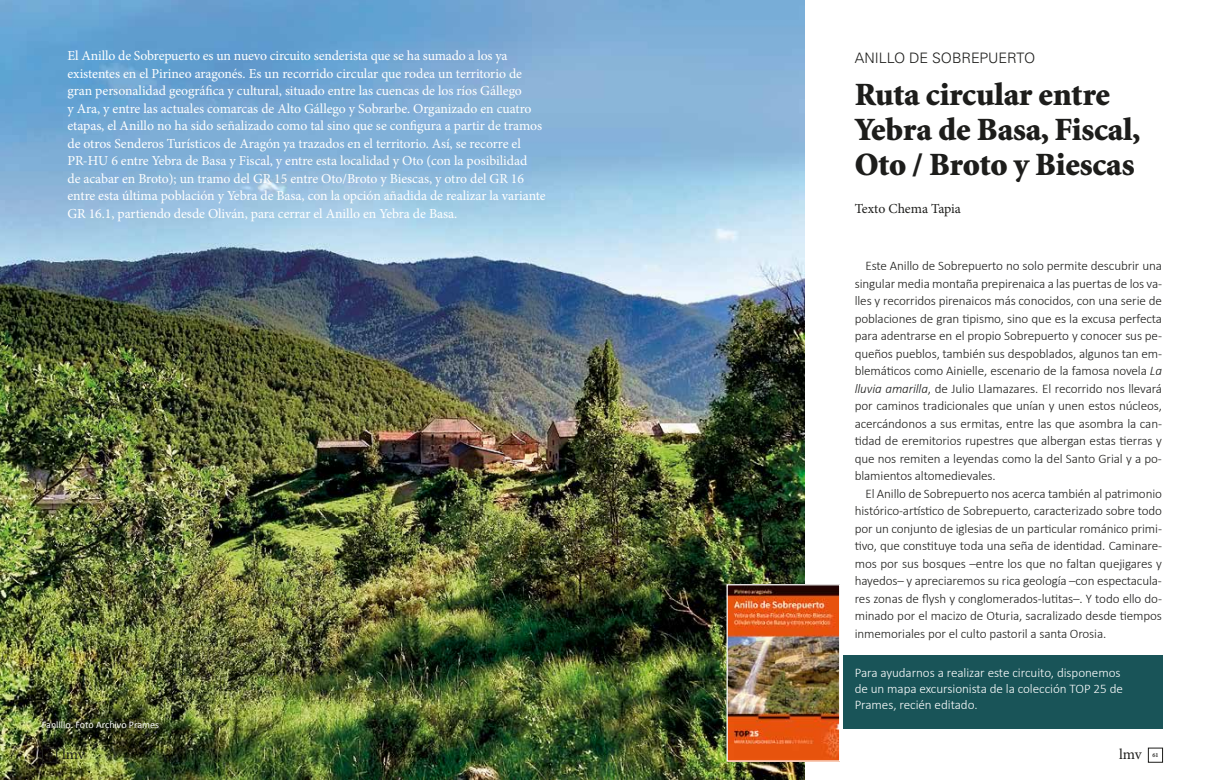
<style>
.page{position:relative;width:1205px;height:780px;background:#fff}
.page>*{position:absolute;margin:0;border:0;box-sizing:border-box;transform-origin:0 0}
.t1{font:900 32.5px/35px "Minion Std";letter-spacing:-.005em;color:#1d1d1b}
.t2{font:15px "Minion Pro";color:#1d1d1b}
.t3{font:300 14.38px "Univers LT Std";letter-spacing:-.005em;color:#1d1d1b}
.t4{font:13.75px/17.5px "Minion Pro";letter-spacing:-.005em;color:#fff}
.t5{font:13.75px "Minion Pro";letter-spacing:-.005em;color:#1d1d1b}
.t6{font:300 13.12px/17.5px "Calibri";letter-spacing:-.01em;color:#1d1d1b;text-align:justify}
.t7{font:300 13.12px/15.8px "Calibri";letter-spacing:-.005em;color:#fff}
.t8{font:10px "Calibri";color:#fff}
.t9{font:600 6.25px "Minion Pro";color:#1d1d1b}
.s1{font-style:italic}
</style>
<div class="page">
<div style="left:842px;top:655px;width:320px;height:73px;background:#195458"></div>
<img style="left:0;top:0;width:804px;height:780px">
<div style="left:42px;top:748px;width:15px;height:14px;border:1px solid #1d1d1b"></div>
<img style="left:728px;top:586px;width:110px;height:173px">
<div style="left:726px;top:584px;width:114px;height:177px;border:1px solid #fff"></div>
<p class="t4" style="left:67px;top:47px;width:480px">El Anillo de Sobrepuerto es un nuevo circuito senderista que se ha sumado a los ya existentes en el Pirineo aragonés. Es un recorrido circular que rodea un territorio de gran personalidad geográfica y cultural, situado entre las cuencas de los ríos Gállego<br>y Ara, y entre las actuales comarcas de Alto Gállego y Sobrarbe. Organizado en cuatro etapas, el Anillo no ha sido señalizado como tal sino que se configura a partir de tramos de otros Senderos Turísticos de Aragón ya trazados en el territorio. Así, se recorre el PR-HU 6 entre Yebra de Basa y Fiscal, y entre esta localidad y Oto (con la posibilidad<br>de acabar en Broto); un tramo del GR 15 entre Oto/Broto y Biescas, y otro del GR 16 entre esta última población y Yebra de Basa, con la opción añadida de realizar la variante GR 16.1, partiendo desde Oliván, para cerrar el Anillo en Yebra de Basa.</p>
<p class="t8" style="left:42px;top:718px;width:119px">Fanlillo. Foto Archivo Prames</p>
<p class="t9" style="left:47px;top:750px;width:8px">60</p>
<p class="t2" style="left:62px;top:744px;width:24px">lmv</p>
<p class="t3" style="left:855px;top:49px;width:182px">ANILLO DE SOBREPUERTO</p>
<h1 class="t1" style="left:855px;top:78px;width:287px">Ruta circular entre<br>Yebra de Basa, Fiscal,<br>Oto / Broto y Biescas</h1>
<p class="t5" style="left:855px;top:199px;width:108px">Texto Chema Tapia</p>
<p class="t6" style="left:855px;top:257px;width:309px;text-indent:11px">Este Anillo de Sobrepuerto no solo permite descubrir una singular media montaña prepirenaica a las puertas de los va&shy;lles y recorridos pirenaicos más conocidos, con una serie de poblaciones de gran tipismo, sino que es la excusa perfecta para adentrarse en el propio Sobrepuerto y conocer sus pe&shy;queños pueblos, también sus despoblados, algunos tan em&shy;blemáticos como Ainielle, escenario de la famosa novela <span class="s1">La lluvia amarilla</span>, de Julio Llamazares. El recorrido nos llevará por caminos tradicionales que unían y unen estos núcleos, acercándonos a sus ermitas, entre las que asombra la can&shy;tidad de eremitorios rupestres que albergan estas tierras y que nos remiten a leyendas como la del Santo Grial y a po&shy;blamientos altomedievales.</p>
<p class="t6" style="left:855px;top:484px;width:309px;text-indent:11px">El Anillo de Sobrepuerto nos acerca también al patrimonio histórico-artístico de Sobrepuerto, caracterizado sobre todo por un conjunto de iglesias de un particular románico primi&shy;tivo, que constituye toda una seña de identidad. Caminare&shy;mos por sus bosques –entre los que no faltan quejigares y hayedos– y apreciaremos su rica geología –con espectacula&shy;res zonas de flysh y conglomerados-lutitas–. Y todo ello do&shy;minado por el macizo de Oturia, sacralizado desde tiempos inmemoriales por el culto pastoril a santa Orosia.</p>
<p class="t7" style="left:855px;top:665px;width:270px">Para ayudarnos a realizar este circuito, disponemos de un mapa excursionista de la colección TOP 25 de<br>Prames, recién editado.</p>
<p class="t2" style="left:1119px;top:744px;width:24px">lmv</p>
<p class="t9" style="left:1152px;top:750px;width:8px">61</p>
</div>
